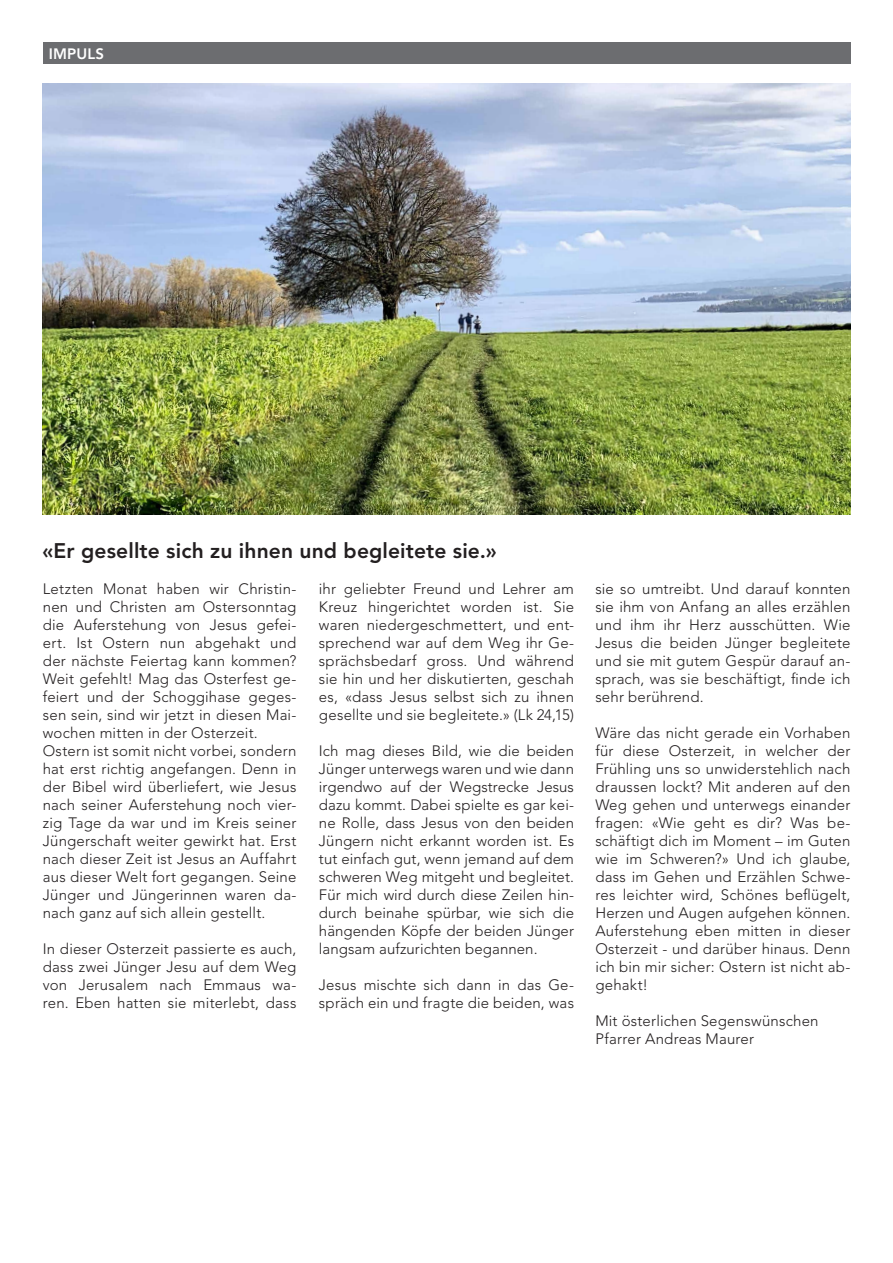
<style>
.page{position:relative;width:893px;height:1263px;background:#fff}
.page>*{position:absolute;margin:0;border:0;box-sizing:border-box;transform-origin:0 0}
.t1{font:800 21px "Avenir LT Std";letter-spacing:.005em;color:#231f20}
.t2{font:300 15px/18px "Avenir LT Std";letter-spacing:.01em;color:#231f20;text-align:justify}
.t3{font:800 15px "Avenir LT Std";letter-spacing:.01em;color:#fff}
</style>
<div class="page">
<div style="left:43px;top:42px;width:807px;height:22px;background:#6c6d70"></div>
<img style="left:43px;top:84px;width:807px;height:430px">
<p class="t3" style="left:49px;top:45px;width:57px">IMPULS</p>
<p class="t1" style="left:43px;top:538px;width:456px">«Er gesellte sich zu ihnen und begleitete sie.»</p>
<p class="t2" style="left:43px;top:580px;width:255px;text-align:left">Letzten Monat haben wir Christin&shy;nen und Christen am Ostersonntag die Auferstehung von Jesus gefei&shy;ert. Ist Ostern nun abgehakt und der nächste Feiertag kann kommen?<br>Weit gefehlt! Mag das Osterfest ge&shy;feiert und der Schoggihase geges&shy;sen sein, sind wir jetzt in diesen Mai&shy;wochen mitten in der Osterzeit.<br>Ostern ist somit nicht vorbei, sondern hat erst richtig angefangen. Denn in der Bibel wird überliefert, wie Jesus nach seiner Auferstehung noch vier&shy;zig Tage da war und im Kreis seiner Jüngerschaft weiter gewirkt hat. Erst nach dieser Zeit ist Jesus an Auffahrt aus dieser Welt fort gegangen. Seine Jünger und Jüngerinnen waren da&shy;nach ganz auf sich allein gestellt.</p>
<p class="t2" style="left:43px;top:940px;width:255px">In dieser Osterzeit passierte es auch, dass zwei Jünger Jesu auf dem Weg von Jerusalem nach Emmaus wa&shy;ren. Eben hatten sie miterlebt, dass</p>
<p class="t2" style="left:319px;top:580px;width:257px">ihr geliebter Freund und Lehrer am Kreuz hingerichtet worden ist. Sie waren niedergeschmettert, und ent&shy;sprechend war auf dem Weg ihr Ge&shy;sprächsbedarf gross. Und während sie hin und her diskutierten, geschah es, «dass Jesus selbst sich zu ihnen gesellte und sie begleitete.» (Lk 24,15)</p>
<p class="t2" style="left:319px;top:742px;width:257px">Ich mag dieses Bild, wie die beiden Jünger unterwegs waren und wie dann irgendwo auf der Wegstrecke Jesus dazu kommt. Dabei spielte es gar kei&shy;ne Rolle, dass Jesus von den beiden Jüngern nicht erkannt worden ist. Es tut einfach gut, wenn jemand auf dem schweren Weg mitgeht und begleitet.<br>Für mich wird durch diese Zeilen hin&shy;durch beinahe spürbar, wie sich die hängenden Köpfe der beiden Jünger langsam aufzurichten begannen.</p>
<p class="t2" style="left:319px;top:976px;width:257px">Jesus mischte sich dann in das Ge&shy;spräch ein und fragte die beiden, was</p>
<p class="t2" style="left:595px;top:580px;width:257px">sie so umtreibt. Und darauf konnten sie ihm von Anfang an alles erzählen und ihm ihr Herz ausschütten. Wie Jesus die beiden Jünger begleitete und sie mit gutem Gespür darauf an&shy;sprach, was sie beschäftigt, finde ich sehr berührend.</p>
<p class="t2" style="left:595px;top:724px;width:257px">Wäre das nicht gerade ein Vorhaben für diese Osterzeit, in welcher der Frühling uns so unwiderstehlich nach draussen lockt? Mit anderen auf den Weg gehen und unterwegs einander fragen: «Wie geht es dir? Was be&shy;schäftigt dich im Moment – im Guten wie im Schweren?» Und ich glaube, dass im Gehen und Erzählen Schwe&shy;res leichter wird, Schönes beflügelt, Herzen und Augen aufgehen können.<br>Auferstehung eben mitten in dieser Osterzeit - und darüber hinaus. Denn ich bin mir sicher: Ostern ist nicht ab&shy;gehakt!</p>
<p class="t2" style="left:595px;top:1012px;width:225px">Mit österlichen Segenswünschen<br>Pfarrer Andreas Maurer</p>
</div>
